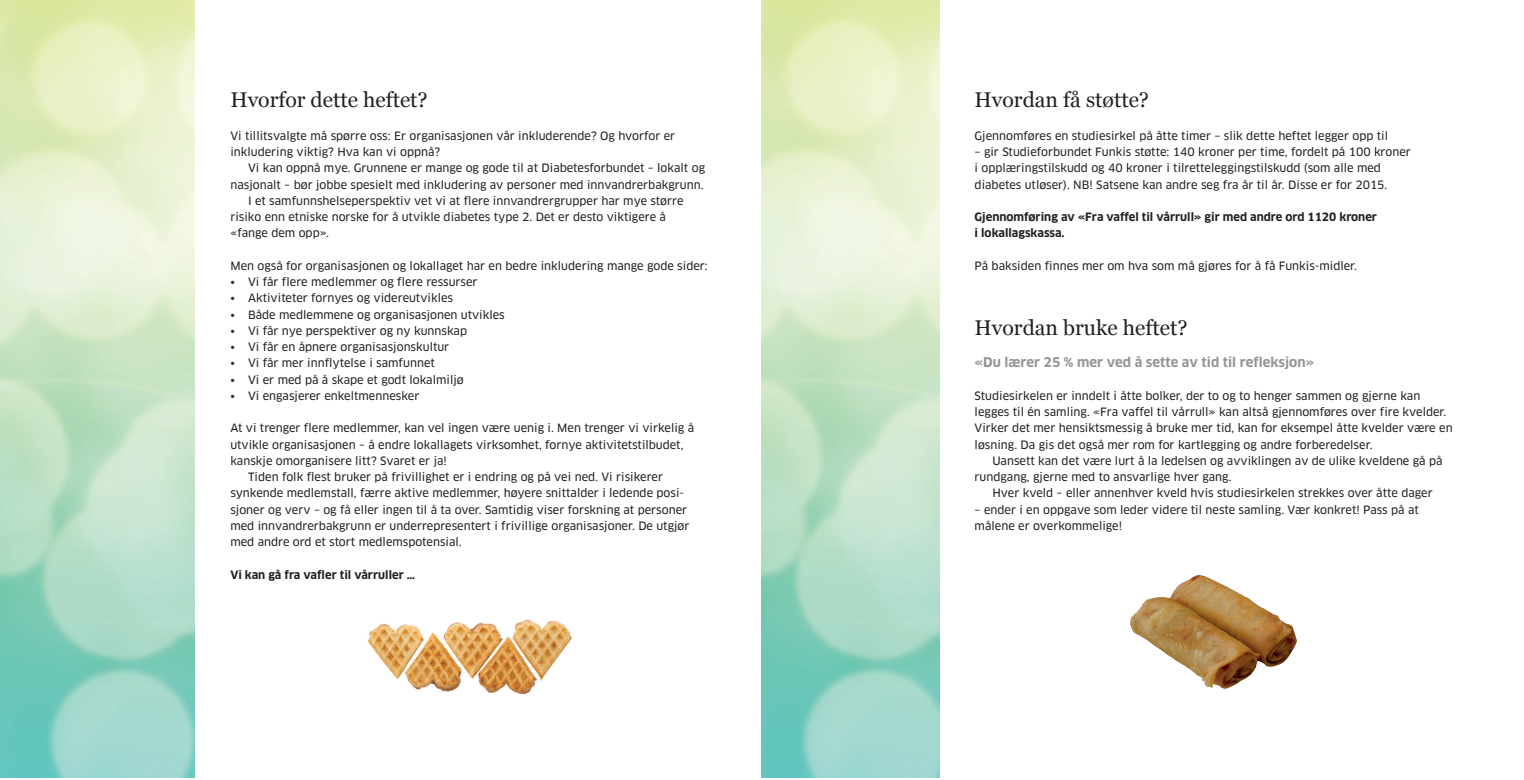
<style>
.page{position:relative;width:1524px;height:780px;background:#fff}
.page>*{position:absolute;margin:0;border:0;box-sizing:border-box;transform-origin:0 0}
.t1{font:21.25px "Georgia";color:#231f20}
.t2{font:700 13.12px "Clan OT";color:#939598}
.t3{font:11.25px/16.2px "Clan OT News";color:#231f20}
.t4{font:700 11.25px/16.2px "Clan OT";color:#231f20}
</style>
<div class="page">
<img style="left:762px;top:0;width:177px;height:777px">
<img style="left:0;top:0;width:195px;height:777px">
<img style="left:367px;top:619px;width:205px;height:76px">
<img style="left:1130px;top:575px;width:167px;height:114px">
<h1 class="t1" style="left:230px;top:88px;width:199px">Hvorfor dette heftet?</h1>
<p class="t3" style="left:230px;top:128px;width:446px">Vi tillitsvalgte må spørre oss: Er organisasjonen vår inkluderende? Og hvorfor er inkludering viktig? Hva kan vi oppnå?</p>
<p class="t3" style="left:248px;top:160px;width:458px">Vi kan oppnå mye. Grunnene er mange og gode til at Diabetesforbundet – lokalt og</p>
<p class="t3" style="left:230px;top:176px;width:475px">nasjonalt – bør jobbe spesielt med inkludering av personer med innvandrerbakgrunn.</p>
<p class="t3" style="left:248px;top:192px;width:437px">I et samfunnshelseperspektiv vet vi at flere innvandrergrupper har mye større</p>
<p class="t3" style="left:230px;top:209px;width:437px">risiko enn etniske norske for å utvikle diabetes type 2. Det er desto viktigere å</p>
<p class="t3" style="left:230px;top:225px;width:100px">«fange dem opp».</p>
<p class="t3" style="left:230px;top:257px;width:479px">Men også for organisasjonen og lokallaget har en bedre inkludering mange gode sider:</p>
<p class="t3" style="left:230px;top:274px;width:249px">• Vi får flere medlemmer og flere ressurser</p>
<p class="t3" style="left:230px;top:290px;width:224px">• Aktiviteter fornyes og videreutvikles</p>
<p class="t3" style="left:230px;top:306px;width:276px">• Både medlemmene og organisasjonen utvikles</p>
<p class="t3" style="left:230px;top:322px;width:238px">• Vi får nye perspektiver og ny kunnskap</p>
<p class="t3" style="left:230px;top:339px;width:220px">• Vi får en åpnere organisasjonskultur</p>
<p class="t3" style="left:230px;top:355px;width:206px">• Vi får mer innflytelse i samfunnet</p>
<p class="t3" style="left:230px;top:371px;width:235px">• Vi er med på å skape et godt lokalmiljø</p>
<p class="t3" style="left:230px;top:387px;width:190px">• Vi engasjerer enkeltmennesker</p>
<p class="t3" style="left:230px;top:420px;width:465px">At vi trenger flere medlemmer, kan vel ingen være uenig i. Men trenger vi virkelig å</p>
<p class="t3" style="left:230px;top:436px;width:455px">utvikle organisasjonen – å endre lokallagets virksomhet, fornye aktivitetstilbudet,</p>
<p class="t3" style="left:230px;top:452px;width:218px">kanskje omorganisere litt? Svaret er ja!</p>
<p class="t3" style="left:248px;top:469px;width:416px">Tiden folk flest bruker på frivillighet er i endring og på vei ned. Vi risikerer</p>
<p class="t3" style="left:230px;top:485px;width:455px">synkende medlemstall, færre aktive medlemmer, høyere snittalder i ledende posi-</p>
<p class="t3" style="left:230px;top:501px;width:458px">sjoner og verv – og få eller ingen til å ta over. Samtidig viser forskning at personer</p>
<p class="t3" style="left:230px;top:517px;width:461px">med innvandrerbakgrunn er underrepresentert i frivillige organisasjoner. De utgjør</p>
<p class="t3" style="left:230px;top:534px;width:233px">med andre ord et stort medlemspotensial.</p>
<p class="t4" style="left:230px;top:566px;width:186px">Vi kan gå fra vafler til vårruller …</p>
<h1 class="t1" style="left:974px;top:88px;width:176px">Hvordan få støtte?</h1>
<p class="t3" style="left:974px;top:128px;width:415px">Gjennomføres en studiesirkel på åtte timer – slik dette heftet legger opp til</p>
<p class="t3" style="left:974px;top:144px;width:438px">– gir Studieforbundet Funkis støtte: 140 kroner per time, fordelt på 100 kroner i opplæringstilskudd og 40 kroner i tilretteleggingstilskudd (som alle med diabetes utløser). NB! Satsene kan andre seg fra år til år. Disse er for 2015.</p>
<p class="t4" style="left:974px;top:209px;width:404px">Gjennomføring av «Fra vaffel til vårrull» gir med andre ord 1120 kroner i lokallagskassa.</p>
<p class="t3" style="left:974px;top:257px;width:384px">På baksiden finnes mer om hva som må gjøres for å få Funkis-midler.</p>
<h1 class="t1" style="left:974px;top:315px;width:214px">Hvordan bruke heftet?</h1>
<p class="t2" style="left:974px;top:355px;width:341px">«Du lærer 25 % mer ved å sette av tid til refleksjon»</p>
<p class="t3" style="left:974px;top:388px;width:479px">Studiesirkelen er inndelt i åtte bolker, der to og to henger sammen og gjerne kan legges til én samling. «Fra vaffel til vårrull» kan altså gjennomføres over fire kvelder.<br>Virker det mer hensiktsmessig å bruke mer tid, kan for eksempel åtte kvelder være en løsning. Da gis det også mer rom for kartlegging og andre forberedelser.</p>
<p class="t3" style="left:974px;top:452px;width:469px;text-indent:18px">Uansett kan det være lurt å la ledelsen og avviklingen av de ulike kveldene gå på rundgang, gjerne med to ansvarlige hver gang.</p>
<p class="t3" style="left:992px;top:485px;width:442px">Hver kveld – eller annenhver kveld hvis studiesirkelen strekkes over åtte dager</p>
<p class="t3" style="left:974px;top:501px;width:446px">– ender i en oppgave som leder videre til neste samling. Vær konkret! Pass på at målene er overkommelige!</p>
</div>
